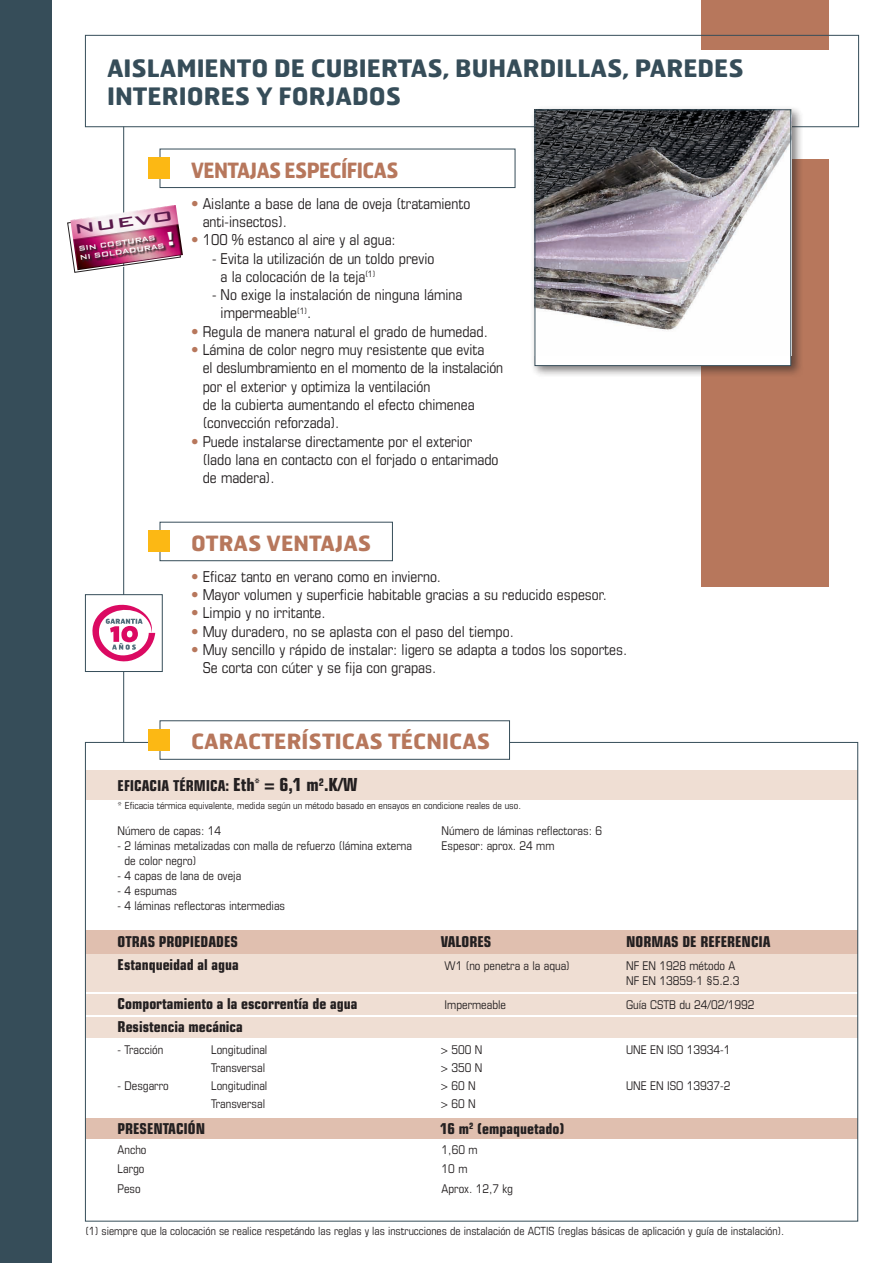
<style>
.page{position:relative;width:893px;height:1263px;background:#fff}
.page>*{position:absolute;margin:0;border:0;box-sizing:border-box;transform-origin:0 0}
.t1{font:700 24px/28.8px "Hermes";color:#364d59}
.t2{font:700 21px "Hermes";color:#b7775c}
.t3{font:700 21px "Hermes";letter-spacing:-.03em;color:#b7775c;scale:.9 1}
.t4{font:500 18px "Bank Gothic BT";color:#59194b;scale:1.38 1}
.t5{font:condensed 15px/18.3px "Eurostile";color:#231f20}
.t6{font:700 condensed 15px "Eurostile";color:#231f20}
.t7{font:condensed 12px/15px "Eurostile";color:#231f20}
.t8{font:condensed 11.25px "Eurostile";color:#231f20}
.t9{font:condensed 9.75px "Eurostile";color:#231f20}
.t10{font:500 9.3px/8.9px "Bank Gothic BT";color:#fff}
.s1{color:#b7775c}
.s2{font-size:18px}
</style>
<div class="page">
<div style="left:702px;top:0;width:127px;height:587px;background:#b7775c"></div>
<div style="left:0;top:0;width:51px;height:1263px;background:#364d59"></div>
<div style="left:99px;top:50px;width:785px;height:108px;background:#fff"></div>
<div style="left:85px;top:1017px;width:773px;height:21px;background:#efded3"></div>
<div style="left:85px;top:35px;width:774px;height:92px;border:1px solid #364d59"></div>
<div style="left:160px;top:522px;width:233px;height:39px;border:1px solid #364d59"></div>
<hr style="left:123px;top:127px;width:1px;height:615px;background:#364d59">
<div style="left:85px;top:770px;width:772px;height:30px;background:#efded3"></div>
<div style="left:86px;top:930px;width:772px;height:24px;background:#e0bfaf"></div>
<div style="left:85px;top:994px;width:773px;height:20px;background:#efded3"></div>
<div style="left:86px;top:1118px;width:772px;height:21px;background:#e0bfaf"></div>
<div style="left:85px;top:954px;width:773px;height:38px;background:#efded3"></div>
<div style="left:160px;top:149px;width:355px;height:39px;border:1px solid #364d59"></div>
<div style="left:149px;top:158px;width:21px;height:21px;background:#fcb814"></div>
<div style="left:85px;top:595px;width:77px;height:76px;background:#fff"></div>
<svg style="left:92px;top:605px;width:63px;height:56px"></svg>
<div style="left:85px;top:594px;width:78px;height:78px;border:1px solid #364d59"></div>
<div style="left:531px;top:105px;width:273px;height:274px;background:#231f20;opacity:.57"></div>
<div style="left:535px;top:110px;width:256px;height:256px;background:#fff"></div>
<img style="left:537px;top:111px;width:252px;height:220px">
<div style="left:535px;top:109px;width:256px;height:257px;border:1px solid #364d59"></div>
<div style="left:160px;top:720px;width:350px;height:39px;background:#fff;border:1px solid #364d59"></div>
<div style="left:149px;top:729px;width:21px;height:22px;background:#fcb814"></div>
<div style="left:149px;top:531px;width:21px;height:21px;background:#fcb814"></div>
<img style="left:123px;top:205px;width:60px;height:51px">
<img style="left:67px;top:207px;width:114px;height:67px">
<p class="t1" style="left:107px;top:52px;width:638px">AISLAMIENTO DE CUBIERTAS, BUHARDILLAS, PAREDES<br>INTERIORES Y FORJADOS</p>
<p class="t4" style="left:73px;top:220px;width:74px;rotate:-8deg">NUEVO</p>
<p class="t10" style="left:78px;top:244px;width:87px;rotate:-8deg">SIN COSTURAS<br>NI SOLDADURAS</p>
<p class="t3" style="left:191px;top:156px;width:232px">VENTAJAS ESPECÍFICAS</p>
<p class="t5" style="left:203px;top:194px;width:269px;text-indent:-12px"><span class="s1">•</span> Aislante a base de lana de oveja (tratamiento anti-insectos).</p>
<p class="t5" style="left:191px;top:230px;width:206px"><span class="s1">•</span> 100 % estanco al aire y al agua:</p>
<p class="t5" style="left:221px;top:249px;width:215px;text-indent:-9px">- Evita la utilización de un toldo previo a la colocación de la teja<sup>(1)</sup></p>
<p class="t5" style="left:221px;top:285px;width:243px;text-indent:-9px">- No exige la instalación de ninguna lámina impermeable<sup>(1)</sup>.</p>
<p class="t5" style="left:191px;top:322px;width:298px"><span class="s1">•</span> Regula de manera natural el grado de humedad.</p>
<p class="t5" style="left:203px;top:340px;width:302px;text-indent:-12px"><span class="s1">•</span> Lámina de color negro muy resistente que evita<br>el deslumbramiento en el momento de la instalación por el exterior y optimiza la ventilación<br>de la cubierta aumentando el efecto chimenea (convección reforzada).</p>
<p class="t5" style="left:203px;top:432px;width:297px;text-indent:-12px"><span class="s1">•</span> Puede instalarse directamente por el exterior (lado lana en contacto con el forjado o entarimado de madera).</p>
<p class="t2" style="left:191px;top:529px;width:182px">OTRAS VENTAJAS</p>
<p class="t5" style="left:191px;top:567px;width:252px"><span class="s1">•</span> Eficaz tanto en verano como en invierno.</p>
<p class="t5" style="left:191px;top:585px;width:417px"><span class="s1">•</span> Mayor volumen y superficie habitable gracias a su reducido espesor.</p>
<p class="t5" style="left:191px;top:604px;width:136px"><span class="s1">•</span> Limpio y no irritante.</p>
<p class="t5" style="left:191px;top:622px;width:324px"><span class="s1">•</span> Muy duradero, no se aplasta con el paso del tiempo.</p>
<p class="t5" style="left:203px;top:640px;width:426px;text-indent:-12px"><span class="s1">•</span> Muy sencillo y rápido de instalar: ligero se adapta a todos los soportes.<br>Se corta con cúter y se fija con grapas.</p>
<p class="t2" style="left:191px;top:727px;width:301px">CARACTERÍSTICAS TÉCNICAS</p>
<p class="t6" style="left:118px;top:777px;width:241px">EFICACIA TÉRMICA: <span class="s2">Eth</span><sup>*</sup> <span class="s2">= 6,1 m</span><sup>2</sup><span class="s2">.K/W</span></p>
<p class="t9" style="left:118px;top:800px;width:405px">* Eficacia térmica equivalente, medida según un método basado en ensayos en condicione reales de uso.</p>
<p class="t7" style="left:118px;top:823px;width:105px">Número de capas: 14</p>
<p class="t7" style="left:125px;top:838px;width:289px;text-indent:-7px">- 2 láminas metalizadas con malla de refuerzo (lámina externa de color negro)</p>
<p class="t7" style="left:118px;top:868px;width:125px">- 4 capas de lana de oveja</p>
<p class="t7" style="left:118px;top:883px;width:61px">- 4 espumas</p>
<p class="t7" style="left:118px;top:898px;width:169px">- 4 láminas reflectoras intermedias</p>
<p class="t7" style="left:442px;top:823px;width:162px">Número de láminas reflectoras: 6<br>Espesor: aprox. 24 mm</p>
<p class="t6" style="left:118px;top:932px;width:122px">OTRAS PROPIEDADES</p>
<p class="t6" style="left:441px;top:932px;width:52px">VALORES</p>
<p class="t6" style="left:626px;top:932px;width:146px">NORMAS DE REFERENCIA</p>
<p class="t6" style="left:118px;top:956px;width:123px">Estanqueidad al agua</p>
<p class="t7" style="left:445px;top:958px;width:127px">W1 (no penetra a la aqua)</p>
<p class="t7" style="left:626px;top:958px;width:111px">NF EN 1928 método A</p>
<p class="t7" style="left:626px;top:973px;width:115px">NF EN 13859-1 §5.2.3</p>
<p class="t6" style="left:118px;top:995px;width:241px">Comportamiento a la escorrentía de agua</p>
<p class="t7" style="left:445px;top:997px;width:63px">Impermeable</p>
<p class="t7" style="left:626px;top:997px;width:130px">Guía CSTB du 24/02/1992</p>
<p class="t6" style="left:118px;top:1017px;width:127px">Resistencia mecánica</p>
<p class="t7" style="left:118px;top:1042px;width:47px">- Tracción</p>
<p class="t7" style="left:211px;top:1042px;width:58px">Longitudinal</p>
<p class="t7" style="left:441px;top:1042px;width:43px">&gt; 500 N</p>
<p class="t7" style="left:626px;top:1042px;width:106px">UNE EN ISO 13934-1</p>
<p class="t7" style="left:211px;top:1060px;width:56px">Transversal</p>
<p class="t7" style="left:441px;top:1060px;width:43px">&gt; 350 N</p>
<p class="t7" style="left:118px;top:1078px;width:53px">- Desgarro</p>
<p class="t7" style="left:211px;top:1078px;width:58px">Longitudinal</p>
<p class="t7" style="left:441px;top:1078px;width:36px">&gt; 60 N</p>
<p class="t7" style="left:626px;top:1078px;width:106px">UNE EN ISO 13937-2</p>
<p class="t7" style="left:211px;top:1096px;width:56px">Transversal</p>
<p class="t7" style="left:441px;top:1096px;width:36px">&gt; 60 N</p>
<p class="t6" style="left:118px;top:1119px;width:89px">PRESENTACIÓN</p>
<p class="t6" style="left:440px;top:1119px;width:126px">16 m<sup>2</sup> (empaquetado)</p>
<p class="t7" style="left:118px;top:1141px;width:30px">Ancho</p>
<p class="t7" style="left:442px;top:1141px;width:37px">1,60 m</p>
<p class="t7" style="left:118px;top:1161px;width:28px">Largo</p>
<p class="t7" style="left:442px;top:1161px;width:27px">10 m</p>
<p class="t7" style="left:118px;top:1180px;width:25px">Peso</p>
<p class="t7" style="left:442px;top:1180px;width:73px">Aprox. 12,7 kg</p>
<p class="t8" style="left:86px;top:1224px;width:700px">(1) siempre que la colocación se realice respetándo las reglas y las instrucciones de instalación de ACTIS (reglas básicas de aplicación y guía de instalación).</p>
</div>
